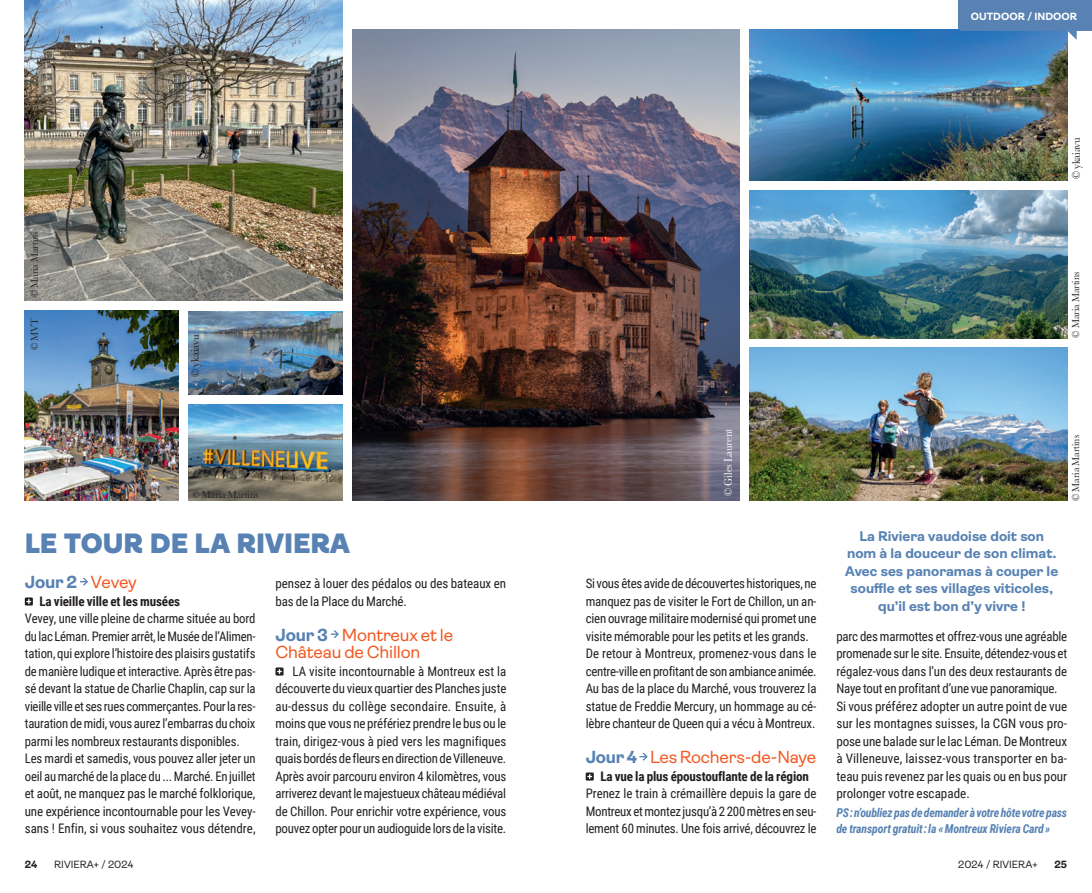
<style>
.page{position:relative;width:1092px;height:893px;background:#fff}
.page>*{position:absolute;margin:0;border:0;box-sizing:border-box;transform-origin:0 0}
.t1{font:900 28px "Ambit";color:#5782b3}
.t2{font:17.5px/17.5px "Ambit";letter-spacing:-.01em;color:#f15921}
.t3{font:700 17.5px "Ambit";color:#5782b3}
.t4{font:700 14px/17.5px "Ambit";color:#5782b3;text-align:center}
.t5{font:13.12px/17.5px "Roboto Condensed";letter-spacing:-.01em;color:#231f20}
.t6{font:700 13.12px "Roboto Condensed";letter-spacing:-.01em;color:#231f20}
.t7{font:italic 700 12.25px/15.8px "Roboto Condensed";letter-spacing:-.02em;color:#5782b3;scale:.96 1}
.t8{font:11.38px "Baskerville";letter-spacing:-.01em;color:#231f20;scale:.93 1}
.t9{font:11.38px "Baskerville";letter-spacing:-.005em;color:#fff;scale:.93 1}
.t10{font:10.5px "Baskerville";letter-spacing:-.005em;color:#231f20;scale:.93 1}
.t11{font:10.5px "Ambit";color:#231f20}
.t12{font:700 10.5px "Ambit";color:#fff}
.t13{font:700 10.5px "Ambit";color:#231f20}
.s1{font-weight:400;color:#f15921}
.s2{font-weight:700;color:#5782b3}
</style>
<div class="page">
<img style="left:189px;top:405px;width:153px;height:95px">
<img style="left:189px;top:311px;width:153px;height:84px">
<img style="left:352px;top:30px;width:387px;height:470px">
<svg style="left:25px;top:597px;width:8px;height:8px"></svg>
<svg style="left:27px;top:599px;width:4px;height:5px"></svg>
<svg style="left:331px;top:630px;width:8px;height:9px"></svg>
<div style="left:275px;top:667px;width:8px;height:8px;background:#231f20"></div>
<svg style="left:277px;top:669px;width:5px;height:5px"></svg>
<div style="left:585px;top:772px;width:8px;height:8px;background:#231f20"></div>
<svg style="left:587px;top:774px;width:5px;height:5px"></svg>
<img style="left:749px;top:348px;width:318px;height:153px">
<img style="left:749px;top:30px;width:318px;height:151px">
<img style="left:749px;top:190px;width:318px;height:148px">
<img style="left:25px;top:311px;width:154px;height:189px">
<img style="left:25px;top:0;width:317px;height:301px">
<svg style="left:80px;top:577px;width:8px;height:9px"></svg>
<svg style="left:639px;top:752px;width:9px;height:9px"></svg>
<svg style="left:957px;top:0;width:134px;height:40px;background:#5685b7"></svg>
<p class="t12" style="left:970px;top:11px;width:108px">OUTDOOR / INDOOR</p>
<p class="t10" style="left:28px;top:297px;width:72px;rotate:-90deg">© Maria Martins</p>
<p class="t10" style="left:28px;top:350px;width:36px;rotate:-90deg">© MVT</p>
<p class="t8" style="left:188px;top:377px;width:47px;rotate:-90deg">© ykaiavu</p>
<p class="t10" style="left:192px;top:487px;width:72px">© Maria Martins</p>
<h1 class="t1" style="left:25px;top:527px;width:326px">LE TOUR DE LA RIVIERA</h1>
<h2 class="t3" style="left:25px;top:572px;width:113px">Jour 2 <span class="s1">Vevey</span></h2>
<p class="t5" style="left:275px;top:574px;width:232px">pensez à louer des pédalos ou des bateaux en bas de la Place du Marché.</p>
<h2 class="t2" style="left:275px;top:626px;width:179px"><span class="s2">Jour 3</span> Montreux et le<br>Château de Chillon</h2>
<p class="t5" style="left:275px;top:662px;width:232px;text-align:justify;text-indent:17px">LA visite incontournable à Montreux est la découverte du vieux quartier des Planches juste au-dessus du collège secondaire. Ensuite, à moins que vous ne préfériez prendre le bus ou le train, dirigez-vous à pied vers les magnifiques quais bordés de fleurs en direction de Villeneuve.<br>Après avoir parcouru environ 4 kilomètres, vous arriverez devant le majestueux château médiéval de Chillon. Pour enrichir votre expérience, vous pouvez opter pour un audioguide lors de la visite.</p>
<p class="t6" style="left:39px;top:592px;width:142px">La vieille ville et les musées</p>
<p class="t5" style="left:25px;top:609px;width:232px">Vevey, une ville pleine de charme située au bord du lac Léman. Premier arrêt, le Musée de l’Alimen&shy;tation, qui explore l’histoire des plaisirs gustatifs de manière ludique et interactive. Après être pas&shy;sé devant la statue de Charlie Chaplin, cap sur la vieille ville et ses rues commerçantes. Pour la res&shy;tauration de midi, vous aurez l’embarras du choix parmi les nombreux restaurants disponibles.<br>Les mardi et samedis, vous pouvez aller jeter un oeil au marché de la place du ... Marché. En juillet et août, ne manquez pas le marché folklorique, une expérience incontournable pour les Vevey&shy;sans ! Enfin, si vous souhaitez vous détendre,</p>
<p class="t8" style="left:1068px;top:179px;width:47px;rotate:-90deg">© ykaiavu</p>
<p class="t10" style="left:1068px;top:338px;width:72px;rotate:-90deg">© Maria Martins</p>
<p class="t9" style="left:720px;top:496px;width:74px;rotate:-90deg">© Giles Laurent</p>
<p class="t5" style="left:585px;top:574px;width:232px">Si vous êtes avide de découvertes historiques, ne manquez pas de visiter le Fort de Chillon, un an&shy;cien ouvrage militaire modernisé qui promet une visite mémorable pour les petits et les grands.<br>De retour à Montreux, promenez-vous dans le centre-ville en profitant de son ambiance animée.<br>Au bas de la place du Marché, vous trouverez la statue de Freddie Mercury, un hommage au cé&shy;lèbre chanteur de Queen qui a vécu à Montreux.</p>
<p class="t6" style="left:600px;top:767px;width:210px">La vue la plus époustouflante de la région</p>
<p class="t5" style="left:585px;top:784px;width:232px;text-align:justify">Prenez le train à crémaillère depuis la gare de Montreux et montez jusqu’à 2 200 mètres en seu&shy;lement 60 minutes. Une fois arrivé, découvrez le</p>
<h2 class="t2" style="left:585px;top:748px;width:232px"><span class="s2">Jour 4</span> Les Rochers-de-Naye</h2>
<p class="t4" style="left:845px;top:527px;width:214px">La Riviera vaudoise doit son nom à la douceur de son climat.<br>Avec ses panoramas à couper le souffle et ses villages viticoles, qu’il est bon d’y vivre !</p>
<p class="t10" style="left:1068px;top:501px;width:72px;rotate:-90deg">© Maria Martins</p>
<p class="t5" style="left:836px;top:627px;width:232px">parc des marmottes et offrez-vous une agréable promenade sur le site. Ensuite, détendez-vous et régalez-vous dans l’un des deux restaurants de Naye tout en profitant d’une vue panoramique.<br>Si vous préférez adopter un autre point de vue sur les montagnes suisses, la CGN vous pro&shy;pose une balade sur le lac Léman. De Montreux à Villeneuve, laissez-vous transporter en ba&shy;teau puis revenez par les quais ou en bus pour prolonger votre escapade.</p>
<p class="t7" style="left:836px;top:805px;width:242px">PS : n’oubliez pas de demander à votre hôte votre pass de transport gratuit : la « Montreux Riviera Card »</p>
<p class="t13" style="left:25px;top:859px;width:14px">24</p>
<p class="t11" style="left:54px;top:859px;width:81px">RIVIERA+ / 2024</p>
<p class="t11" style="left:958px;top:859px;width:81px">2024 / RIVIERA+</p>
<p class="t13" style="left:1054px;top:859px;width:14px">25</p>
</div>
